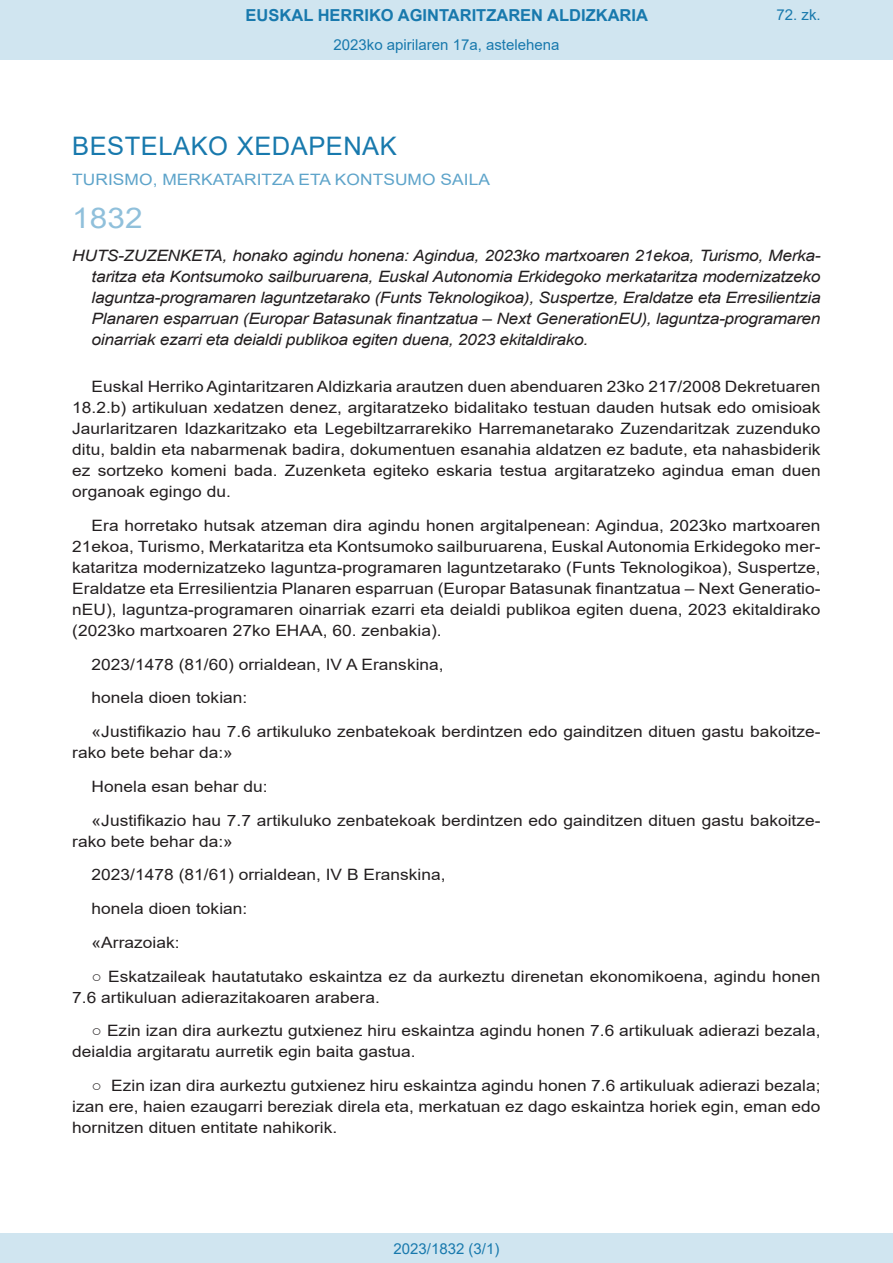
<style>
.page{position:relative;width:893px;height:1263px;background:#fff}
.page>*{position:absolute;margin:0;border:0;box-sizing:border-box;transform-origin:0 0}
.BOPVOrden{font:28.5px "Arial";color:#90c0db;scale:1.11 1}
.BOPVSeccion{font:25.5px "Arial";letter-spacing:.02em;color:#1879ad}
.t1{font:700 16.5px "Arial";color:#1879ad}
.BOPVDetalle{font:15.6px/21px "Arial";color:#231f20;scale:1.11 1}
.BOPVTitulo{font:italic 15.6px/21px "Arial";letter-spacing:-.02em;color:#231f20;text-align:justify;scale:1.11 1}
.BOPVOrganismo{font:15.6px "Arial";letter-spacing:.005em;color:#5ea4ca;scale:1.11 1}
.Paginacion_Centro{font:15px "Arial";color:#1879ad}
</style>
<div class="page">
<div style="left:0;top:0;width:893px;height:60px;background:#d0e5f0"></div>
<div style="left:0;top:1233px;width:893px;height:30px;background:#d0e5f0"></div>
<p class="t1" style="left:246px;top:3px;width:404px">EUSKAL HERRIKO AGINTARITZAREN ALDIZKARIA</p>
<p class="Paginacion_Centro" style="left:333px;top:35px;width:227px">2023ko apirilaren 17a, astelehena</p>
<p class="Paginacion_Centro" style="left:776px;top:5px;width:46px">72. zk.</p>
<p class="BOPVSeccion" style="left:72px;top:128px;width:326px">BESTELAKO XEDAPENAK</p>
<p class="BOPVOrganismo" style="left:72px;top:169px;width:378px">TURISMO, MERKATARITZA ETA KONTSUMO SAILA</p>
<p class="BOPVOrden" style="left:72px;top:198px;width:65px">1832</p>
<p class="BOPVTitulo" style="left:92px;top:246px;width:658px;text-indent:-19px">HUTS-ZUZENKETA, honako agindu honena: Agindua, 2023ko martxoaren 21ekoa, Turismo, Merka&shy;taritza eta Kontsumoko sailburuarena, Euskal Autonomia Erkidegoko merkataritza modernizatzeko laguntza-programaren laguntzetarako (Funts Teknologikoa), Suspertze, Eraldatze eta Erresilientzia Planaren esparruan (Europar Batasunak finantzatua – Next GenerationEU), laguntza-programaren oinarriak ezarri eta deialdi publikoa egiten duena, 2023 ekitaldirako.</p>
<p class="BOPVDetalle" style="left:72px;top:376px;width:676px;text-align:justify;text-indent:19px">Euskal Herriko Agintaritzaren Aldizkaria arautzen duen abenduaren 23ko 217/2008 Dekretuaren 18.2.b) artikuluan xedatzen denez, argitaratzeko bidalitako testuan dauden hutsak edo omisioak Jaurlaritzaren Idazkaritzako eta Legebiltzarrarekiko Harremanetarako Zuzendaritzak zuzenduko ditu, baldin eta nabarmenak badira, dokumentuen esanahia aldatzen ez badute, eta nahasbiderik ez sortzeko komeni bada. Zuzenketa egiteko eskaria testua argitaratzeko agindua eman duen organoak egingo du.</p>
<p class="BOPVDetalle" style="left:72px;top:515px;width:676px;text-align:justify;text-indent:19px">Era horretako hutsak atzeman dira agindu honen argitalpenean: Agindua, 2023ko martxoaren 21ekoa, Turismo, Merkataritza eta Kontsumoko sailburuarena, Euskal Autonomia Erkidegoko mer&shy;kataritza modernizatzeko laguntza-programaren laguntzetarako (Funts Teknologikoa), Suspertze, Eraldatze eta Erresilientzia Planaren esparruan (Europar Batasunak finantzatua – Next Generatio&shy;nEU), laguntza-programaren oinarriak ezarri eta deialdi publikoa egiten duena, 2023 ekitaldirako (2023ko martxoaren 27ko EHAA, 60. zenbakia).</p>
<p class="BOPVDetalle" style="left:92px;top:653px;width:319px">2023/1478 (81/60) orrialdean, IV A Eranskina,</p>
<p class="BOPVDetalle" style="left:92px;top:687px;width:142px">honela dioen tokian:</p>
<p class="BOPVDetalle" style="left:72px;top:721px;width:676px;text-indent:19px">«Justifikazio hau 7.6 artikuluko zenbatekoak berdintzen edo gainditzen dituen gastu bakoitze&shy;rako bete behar da:»</p>
<p class="BOPVDetalle" style="left:92px;top:776px;width:160px">Honela esan behar du:</p>
<p class="BOPVDetalle" style="left:72px;top:809px;width:676px;text-indent:19px">«Justifikazio hau 7.7 artikuluko zenbatekoak berdintzen edo gainditzen dituen gastu bakoitze&shy;rako bete behar da:»</p>
<p class="BOPVDetalle" style="left:92px;top:864px;width:320px">2023/1478 (81/61) orrialdean, IV B Eranskina,</p>
<p class="BOPVDetalle" style="left:92px;top:898px;width:142px">honela dioen tokian:</p>
<p class="BOPVDetalle" style="left:92px;top:932px;width:81px">«Arrazoiak:</p>
<p class="BOPVDetalle" style="left:72px;top:965px;width:676px;text-indent:19px">○ Eskatzaileak hautatutako eskaintza ez da aurkeztu direnetan ekonomikoena, agindu honen<br>7.6 artikuluan adierazitakoaren arabera.</p>
<p class="BOPVDetalle" style="left:72px;top:1020px;width:676px;text-indent:19px">○ Ezin izan dira aurkeztu gutxienez hiru eskaintza agindu honen 7.6 artikuluak adierazi bezala, deialdia argitaratu aurretik egin baita gastua.</p>
<p class="BOPVDetalle" style="left:72px;top:1075px;width:676px;text-align:justify;text-indent:19px">○ Ezin izan dira aurkeztu gutxienez hiru eskaintza agindu honen 7.6 artikuluak adierazi bezala; izan ere, haien ezaugarri bereziak direla eta, merkatuan ez dago eskaintza horiek egin, eman edo hornitzen dituen entitate nahikorik.</p>
<p class="Paginacion_Centro" style="left:393px;top:1238px;width:107px">2023/1832 (3/1)</p>
</div>
